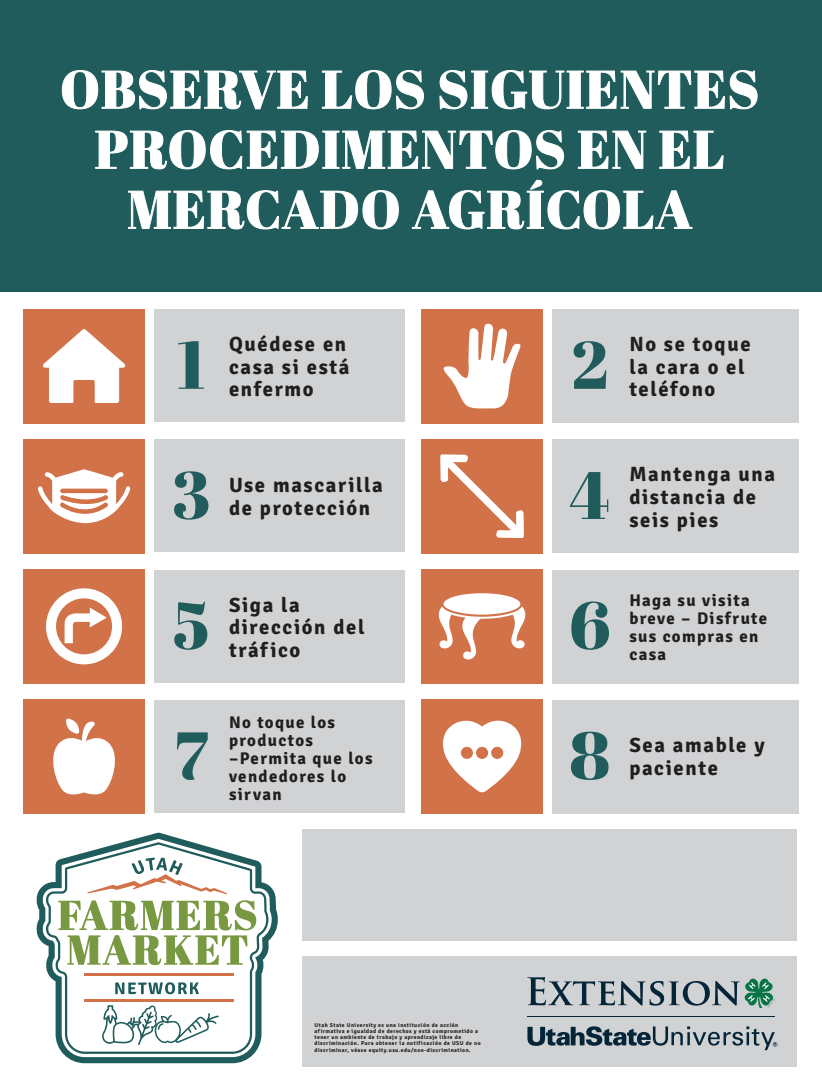
<style>
.page{position:relative;width:822px;height:1092px;background:#fff}
.page>*{position:absolute;margin:0;border:0;box-sizing:border-box;transform-origin:0 0}
.t1{font:66.94px "Abril Fatface";color:#1f5c5b}
.t2{font:53.19px/60px "Abril Fatface";letter-spacing:.02em;color:#fff;text-align:center}
.t3{font:700 20.62px/22.5px "Signika";letter-spacing:.08em;color:#211e1e}
.t4{font:700 16.88px/18.1px "Signika";letter-spacing:.08em;color:#211e1e}
.t5{font:700 5.62px/6.2px "Signika";letter-spacing:.08em;color:#231f20}
</style>
<div class="page">
<div style="left:302px;top:955px;width:494px;height:111px;background:#d1d2d4"></div>
<div style="left:302px;top:829px;width:494px;height:112px;background:#d1d2d4"></div>
<div style="left:0;top:0;width:821px;height:292px;background:#1f5c5b"></div>
<svg style="left:62px;top:70px;width:246px;height:40px"></svg>
<svg style="left:321px;top:70px;width:103px;height:40px"></svg>
<svg style="left:439px;top:70px;width:318px;height:40px"></svg>
<svg style="left:95px;top:130px;width:469px;height:40px"></svg>
<svg style="left:577px;top:130px;width:69px;height:39px"></svg>
<svg style="left:659px;top:130px;width:64px;height:39px"></svg>
<svg style="left:128px;top:190px;width:271px;height:40px"></svg>
<svg style="left:411px;top:179px;width:281px;height:51px"></svg>
<svg style="left:37px;top:832px;width:241px;height:231px"></svg>
<svg style="left:46px;top:842px;width:222px;height:211px"></svg>
<svg style="left:102px;top:1004px;width:117px;height:40px"></svg>
<svg style="left:87px;top:857px;width:140px;height:37px"></svg>
<svg style="left:115px;top:982px;width:84px;height:12px"></svg>
<svg style="left:527px;top:977px;width:247px;height:30px"></svg>
<hr style="left:527px;top:1016px;width:247px;height:1px;background:#042438">
<svg style="left:527px;top:1026px;width:250px;height:24px"></svg>
<div style="left:421px;top:309px;width:121px;height:114px;background:#d27249"></div>
<div style="left:23px;top:309px;width:122px;height:114px;background:#d27249"></div>
<div style="left:552px;top:309px;width:246px;height:114px;background:#d1d2d4"></div>
<div style="left:154px;top:309px;width:250px;height:113px;background:#d1d2d4"></div>
<svg style="left:43px;top:329px;width:82px;height:74px"></svg>
<svg style="left:443px;top:323px;width:78px;height:85px"></svg>
<div style="left:421px;top:439px;width:121px;height:114px;background:#d27249"></div>
<div style="left:23px;top:439px;width:122px;height:114px;background:#d27249"></div>
<div style="left:552px;top:439px;width:246px;height:114px;background:#d1d2d4"></div>
<div style="left:154px;top:439px;width:250px;height:113px;background:#d1d2d4"></div>
<svg style="left:38px;top:469px;width:92px;height:54px"></svg>
<svg style="left:440px;top:454px;width:83px;height:84px"></svg>
<div style="left:421px;top:569px;width:121px;height:114px;background:#d27249"></div>
<div style="left:23px;top:569px;width:122px;height:114px;background:#d27249"></div>
<div style="left:552px;top:569px;width:246px;height:114px;background:#d1d2d4"></div>
<div style="left:154px;top:569px;width:250px;height:113px;background:#d1d2d4"></div>
<svg style="left:46px;top:588px;width:76px;height:76px"></svg>
<svg style="left:438px;top:593px;width:88px;height:67px"></svg>
<div style="left:421px;top:699px;width:121px;height:114px;background:#d27249"></div>
<div style="left:23px;top:699px;width:122px;height:114px;background:#d27249"></div>
<div style="left:552px;top:699px;width:246px;height:114px;background:#d1d2d4"></div>
<div style="left:154px;top:699px;width:250px;height:113px;background:#d1d2d4"></div>
<svg style="left:53px;top:718px;width:62px;height:77px"></svg>
<svg style="left:442px;top:720px;width:80px;height:72px"></svg>
<h2 class="t2" style="left:60px;top:58px;width:700px">OBSERVE LOS SIGUIENTES<br>PROCEDIMENTOS EN EL<br>MERCADO AGRÍCOLA</h2>
<h3 class="t3" style="left:229px;top:333px;width:122px">Quédese en casa si está enfermo</h3>
<h3 class="t3" style="left:629px;top:333px;width:123px">No se toque la cara o el teléfono</h3>
<h1 class="t1" style="left:177px;top:318px;width:30px">1</h1>
<h1 class="t1" style="left:571px;top:318px;width:38px">2</h1>
<h3 class="t3" style="left:229px;top:474px;width:155px">Use mascarilla de protección</h3>
<h3 class="t3" style="left:629px;top:463px;width:147px">Mantenga una distancia de seis pies</h3>
<h1 class="t1" style="left:172px;top:448px;width:40px">3</h1>
<h1 class="t1" style="left:569px;top:448px;width:42px">4</h1>
<h3 class="t3" style="left:229px;top:593px;width:137px">Siga la dirección del tráfico</h3>
<h3 class="t4" style="left:629px;top:591px;width:139px">Haga su visita breve – Disfrute sus compras en casa</h3>
<h1 class="t1" style="left:173px;top:578px;width:38px">5</h1>
<h1 class="t1" style="left:569px;top:578px;width:43px">6</h1>
<h3 class="t4" style="left:229px;top:713px;width:145px">No toque los productos –Permita que los vendedores lo sirvan</h3>
<h1 class="t1" style="left:174px;top:708px;width:36px">7</h1>
<h1 class="t1" style="left:569px;top:708px;width:42px">8</h1>
<h3 class="t3" style="left:629px;top:734px;width:137px">Sea amable y paciente</h3>
<p class="t5" style="left:314px;top:1021px;width:168px">Utah State University es una institución de acción afirmativa e igualdad de derechos y está comprometido a tener un ambiente de trabajo y aprendizaje libre de discriminación. Para obtener la notificación de USU de no discriminar, véase equity.usu.edu/non-discrimination.</p>
</div>
